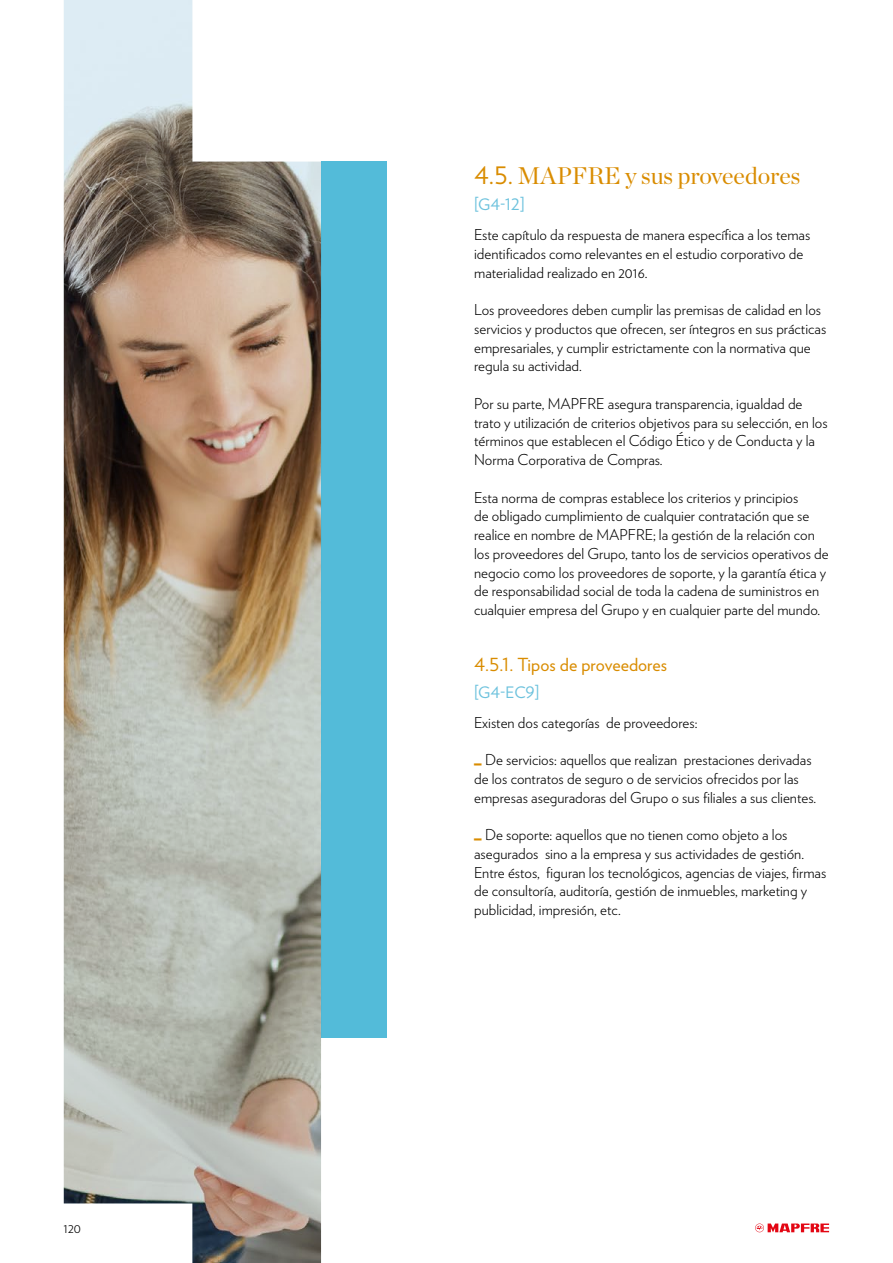
<style>
.page{position:relative;width:893px;height:1263px;background:#fff}
.page>*{position:absolute;margin:0;border:0;box-sizing:border-box;transform-origin:0 0}
.t1{font:24px "Chronicle Display";color:#d98c00}
.t2{font:18px "Verlag";color:#d98c00}
.t3{font:15.75px "Verlag";color:#6dc2dd}
.t4{font:300 15px/18.8px "Verlag";color:#000}
.t5{font:300 13.5px "Verlag";color:#000}
.s1{font-family:"Verlag"}
.s2{font-family:"Flama";font-weight:900;color:#d98c00}
</style>
<div class="page">
<svg style="left:755px;top:1223px;width:74px;height:9px"></svg>
<img style="left:64px;top:0;width:257px;height:1263px">
<div style="left:321px;top:162px;width:66px;height:875px;background:#53bbd9"></div>
<p class="t5" style="left:64px;top:1218px;width:19px">120</p>
<h1 class="t1" style="left:474px;top:157px;width:328px"><span class="s1">4.5.</span> MAPFRE y sus proveedores</h1>
<p class="t3" style="left:474px;top:193px;width:52px">[G4-12]</p>
<p class="t4" style="left:474px;top:224px;width:338px">Este capítulo da respuesta de manera específica a los temas identificados como relevantes en el estudio corporativo de materialidad realizado en 2016.</p>
<p class="t4" style="left:474px;top:299px;width:354px">Los proveedores deben cumplir las premisas de calidad en los servicios y productos que ofrecen, ser íntegros en sus prácticas empresariales, y cumplir estrictamente con la normativa que regula su actividad.</p>
<p class="t4" style="left:474px;top:393px;width:355px">Por su parte, MAPFRE asegura transparencia, igualdad de trato y utilización de criterios objetivos para su selección, en los términos que establecen el Código Ético y de Conducta y la Norma Corporativa de Compras.</p>
<p class="t4" style="left:474px;top:487px;width:356px">Esta norma de compras establece los criterios y principios<br>de obligado cumplimiento de cualquier contratación que se realice en nombre de MAPFRE; la gestión de la relación con los proveedores del Grupo, tanto los de servicios operativos de negocio como los proveedores de soporte, y la garantía ética y de responsabilidad social de toda la cadena de suministros en cualquier empresa del Grupo y en cualquier parte del mundo.</p>
<p class="t2" style="left:474px;top:651px;width:194px">4.5.1. Tipos de proveedores</p>
<p class="t3" style="left:474px;top:680px;width:67px">[G4-EC9]</p>
<p class="t4" style="left:474px;top:712px;width:225px">Existen dos categorías de proveedores:</p>
<p class="t4" style="left:474px;top:749px;width:343px"><span class="s2">_</span> De servicios: aquellos que realizan prestaciones derivadas de los contratos de seguro o de servicios ofrecidos por las empresas aseguradoras del Grupo o sus filiales a sus clientes.</p>
<p class="t4" style="left:474px;top:824px;width:354px"><span class="s2">_</span> De soporte: aquellos que no tienen como objeto a los asegurados sino a la empresa y sus actividades de gestión.<br>Entre éstos, figuran los tecnológicos, agencias de viajes, firmas de consultoría, auditoría, gestión de inmuebles, marketing y publicidad, impresión, etc.</p>
</div>
